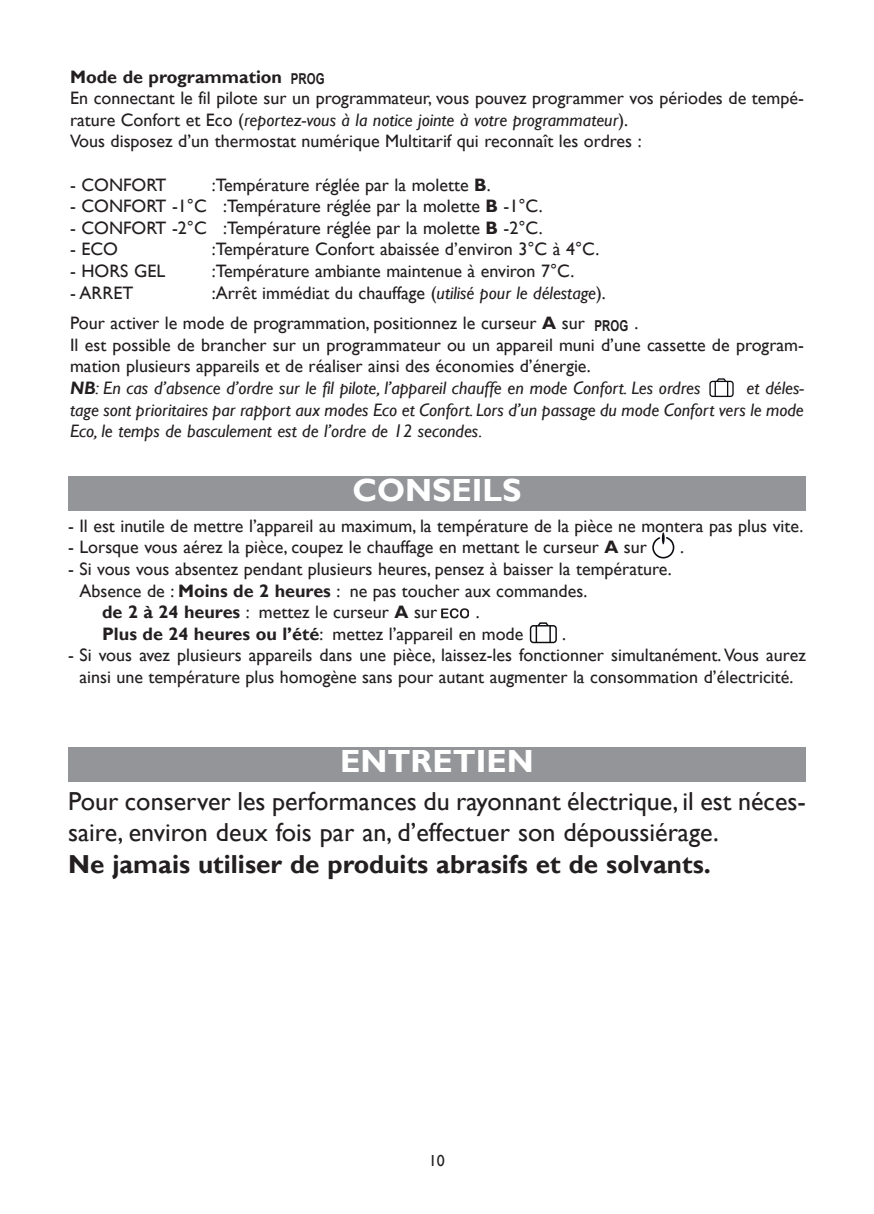
<style>
.page{position:relative;width:874px;height:1214px;background:#fff}
.page>*{position:absolute;margin:0;border:0;box-sizing:border-box;transform-origin:0 0}
.t1{font:700 32px "Gill Sans";color:#fff}
.t2{font:26px/31.2px "Gill Sans";color:#231f20}
.t3{font:700 26px "Gill Sans";color:#231f20}
.t4{font:18px/21.6px "Gill Sans";color:#231f20}
.t5{font:italic 18px/21.6px "Gill Sans";color:#231f20;text-align:justify}
.t6{font:700 18px "Gill Sans";color:#231f20}
.t7{font:16px "Gill Sans";color:#231f20}
.t8{font:700 15px "Arial";letter-spacing:.01em;color:#231f20;scale:.76 1}
.s1{font-style:italic}
.s2{font-weight:700}
.s3{font-weight:700;font-style:italic}
</style>
<div class="page">
<div style="left:709px;top:381px;width:24px;height:16px;border:1px solid #0f0c12;border-radius:3px"></div>
<svg style="left:714px;top:378px;width:14px;height:18px"></svg>
<svg style="left:441px;top:608px;width:27px;height:10px"></svg>
<div style="left:529px;top:625px;width:27px;height:18px;border:1px solid #0f0c12;border-radius:3px"></div>
<svg style="left:535px;top:622px;width:15px;height:20px"></svg>
<svg style="left:652px;top:532px;width:22px;height:26px"></svg>
<div style="left:68px;top:747px;width:737px;height:34px;background:#939598"></div>
<div style="left:68px;top:476px;width:737px;height:35px;background:#939598"></div>
<p class="t6" style="left:70px;top:66px;width:213px">Mode de programmation</p>
<p class="t4" style="left:70px;top:87px;width:735px">En connectant le fil pilote sur un programmateur, vous pouvez programmer vos périodes de tempé&shy;rature Confort et Eco (<span class="s1">reportez-vous à la notice jointe à votre programmateur</span>).<br>Vous disposez d’un thermostat numérique Multitarif qui reconnaît les ordres :</p>
<p class="t4" style="left:70px;top:173px;width:98px">- CONFORT</p>
<p class="t4" style="left:212px;top:173px;width:280px">:Température réglée par la molette <span class="s2">B</span>.</p>
<p class="t4" style="left:70px;top:195px;width:474px">- CONFORT -1°C :Température réglée par la molette <span class="s2">B</span> -1°C.</p>
<p class="t4" style="left:70px;top:217px;width:474px">- CONFORT -2°C :Température réglée par la molette <span class="s2">B</span> -2°C.</p>
<p class="t4" style="left:70px;top:238px;width:49px">- ECO</p>
<p class="t4" style="left:212px;top:238px;width:388px">:Température Confort abaissée d’environ 3°C à 4°C.</p>
<p class="t4" style="left:70px;top:260px;width:97px">- HORS GEL</p>
<p class="t4" style="left:212px;top:260px;width:364px">:Température ambiante maintenue à environ 7°C.</p>
<p class="t4" style="left:70px;top:281px;width:65px">- ARRET</p>
<p class="t8" style="left:291px;top:70px;width:46px">PROG</p>
<p class="t4" style="left:70px;top:277px;width:537px;line-height:30.6px;text-indent:142px">:Arrêt immédiat du chauffage (<span class="s1">utilisé pour le délestage</span>).<br>Pour activer le mode de programmation, positionnez le curseur <span class="s2">A</span> sur</p>
<p class="t8" style="left:594px;top:317px;width:46px">PROG</p>
<p class="t4" style="left:70px;top:312px;width:735px;text-indent:564px">.<br>Il est possible de brancher sur un programmateur ou un appareil muni d’une cassette de program&shy;mation plusieurs appareils et de réaliser ainsi des économies d’énergie.<br><span class="s3">NB</span><span class="s1">: En cas d’absence d’ordre sur le fil pilote, l’appareil chauffe en mode Confort. Les ordres</span></p>
<p class="t5" style="left:70px;top:377px;width:735px;text-indent:676px">et déles&shy;tage sont prioritaires par rapport aux modes Eco et Confort. Lors d’un passage du mode Confort vers le mode Eco, le temps de basculement est de l’ordre de 12 secondes.</p>
<h1 class="t1" style="left:352px;top:471px;width:170px">CONSEILS</h1>
<p class="t4" style="left:68px;top:514px;width:736px">- Il est inutile de mettre l’appareil au maximum, la température de la pièce ne montera pas plus vite.</p>
<p class="t4" style="left:68px;top:536px;width:580px">- Lorsque vous aérez la pièce, coupez le chauffage en mettant le curseur <span class="s2">A</span> sur</p>
<p class="t4" style="left:679px;top:536px;width:5px">.</p>
<p class="t4" style="left:68px;top:558px;width:605px">- Si vous vous absentez pendant plusieurs heures, pensez à baisser la température.</p>
<p class="t4" style="left:79px;top:579px;width:509px">Absence de : <span class="s2">Moins de 2 heures</span> : ne pas toucher aux commandes.</p>
<p class="t4" style="left:102px;top:601px;width:336px"><span class="s2">de 2 à 24 heures</span> : mettez le curseur <span class="s2">A</span> sur</p>
<p class="t4" style="left:102px;top:601px;width:422px;text-indent:373px">.<br><span class="s2">Plus de 24 heures ou l’été</span>: mettez l’appareil en mode</p>
<p class="t4" style="left:561px;top:622px;width:5px">.</p>
<p class="t4" style="left:68px;top:644px;width:739px;text-align:center">- Si vous avez plusieurs appareils dans une pièce, laissez-les fonctionner simultanément.Vous aurez ainsi une température plus homogène sans pour autant augmenter la consommation d’électricité.</p>
<h1 class="t1" style="left:340px;top:742px;width:195px">ENTRETIEN</h1>
<h2 class="t2" style="left:68px;top:785px;width:739px">Pour conserver les performances du rayonnant électrique, il est néces&shy;saire, environ deux fois par an, d’effectuer son dépoussiérage.</h2>
<h2 class="t3" style="left:68px;top:848px;width:644px">Ne jamais utiliser de produits abrasifs et de solvants.</h2>
<p class="t7" style="left:429px;top:1150px;width:17px">10</p>
</div>
